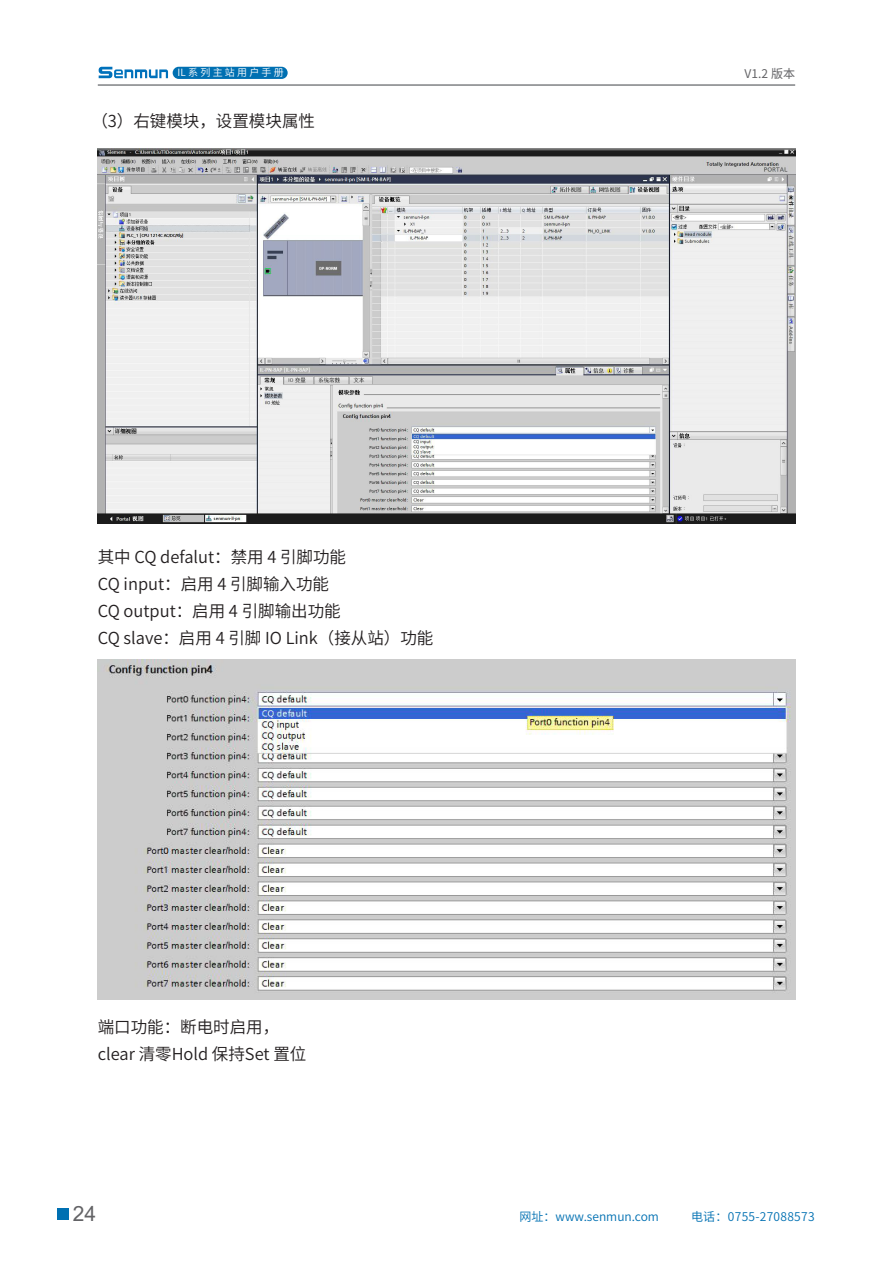
<style>
.page{position:relative;width:893px;height:1263px;background:#fff}
.page>*{position:absolute;margin:0;border:0;box-sizing:border-box;transform-origin:0 0}
.t1{font:21px "Arial";color:#636366}
.段落样式2{font:16.5px "Source Han Sans SC";color:#231f20}
.t2{font:12px "Source Han Sans SC";color:#0070b2}
.t3{font:12px "Source Han Sans SC";letter-spacing:.025em;color:#0070b2}
.t4{font:12px "Source Han Sans SC";color:#636366}
.t5{font:10.05px "Source Han Sans SC";color:#fff}
</style>
<div class="page">
<hr style="left:98px;top:84px;width:697px;height:2px;background:#808285">
<div style="left:173px;top:67px;width:115px;height:12px;background:#0070b2;border-radius:6px"></div>
<div style="left:57px;top:1208px;width:11px;height:11px;background:#0070b2"></div>
<svg style="left:99px;top:67px;width:69px;height:11px"></svg>
<img style="left:98px;top:148px;width:697px;height:375px">
<img style="left:98px;top:660px;width:697px;height:339px">
<p class="t5" style="left:178px;top:67px;width:108px">IL 系 列 主 站 用 户 手 册</p>
<p class="t4" style="left:745px;top:67px;width:52px">V1.2 版本</p>
<p class="段落样式2" style="left:91px;top:112px;width:225px">（3）右键模块，设置模块属性</p>
<p class="段落样式2" style="left:98px;top:548px;width:250px">其中 CQ defalut：禁用 4 引脚功能</p>
<p class="段落样式2" style="left:98px;top:575px;width:233px">CQ input：启用 4 引脚输入功能</p>
<p class="段落样式2" style="left:98px;top:602px;width:244px">CQ output：启用 4 引脚输出功能</p>
<p class="段落样式2" style="left:98px;top:629px;width:337px">CQ slave：启用 4 引脚 IO Link（接从站）功能</p>
<p class="段落样式2" style="left:98px;top:1018px;width:183px">端口功能：断电时启用，</p>
<p class="段落样式2" style="left:98px;top:1045px;width:210px">clear 清零Hold 保持Set 置位</p>
<p class="t1" style="left:73px;top:1199px;width:25px">24</p>
<p class="t2" style="left:520px;top:1210px;width:141px">网址：www.senmun.com</p>
<p class="t3" style="left:691px;top:1210px;width:125px">电话：0755-27088573</p>
</div>
